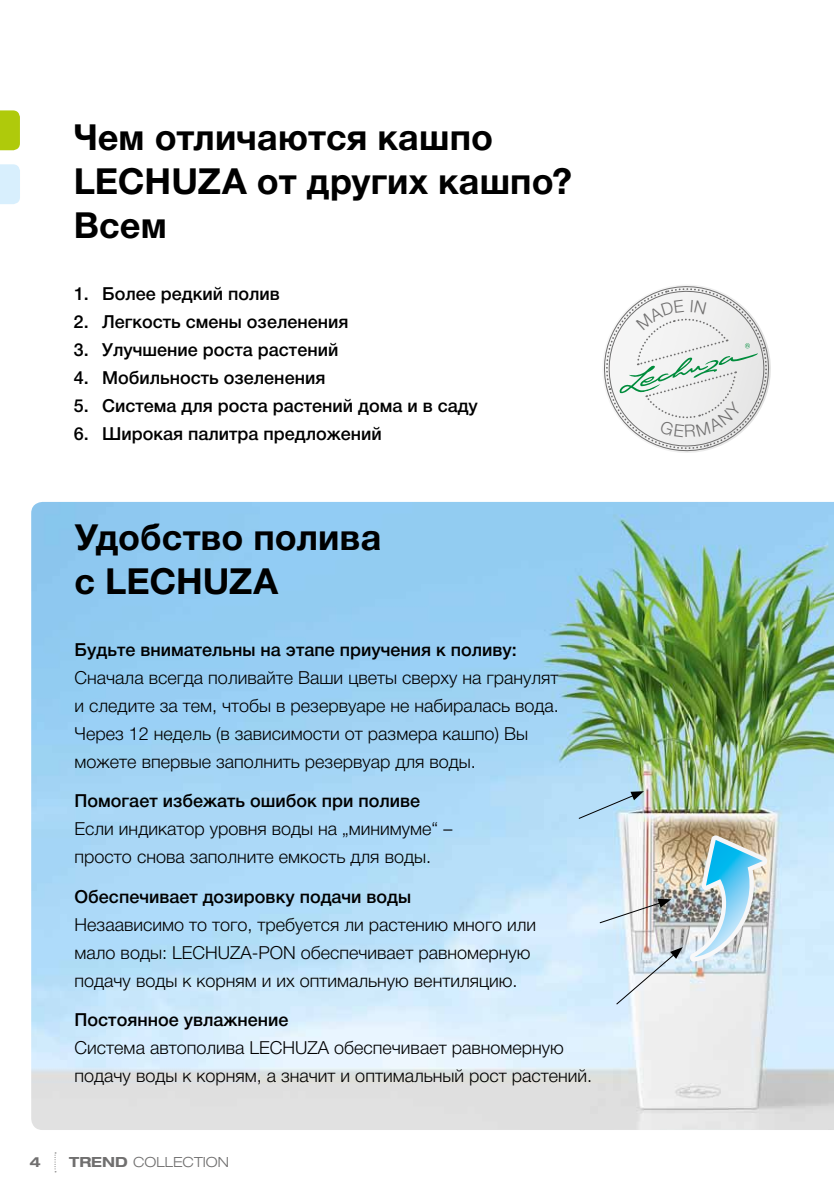
<style>
.page{position:relative;width:834px;height:1191px;background:#fff}
.page>*{position:absolute;margin:0;border:0;box-sizing:border-box;transform-origin:0 0}
.t1{font:700 36px/44px "Helvetica Neue LTCYR";color:#000}
.t2{font:300 18px/28px "Helvetica Neue LTCYR";color:#000}
.t3{font:500 18px "Helvetica Neue LTCYR";color:#000}
.t4{font:300 expanded 14px "Helvetica Neue LT Pro";color:#706f6f}
.t5{font:700 expanded 14px "Helvetica Neue LT Pro";color:#706f6f}
.s1{font-weight:700}
</style>
<div class="page">
<img style="left:31px;top:502px;width:802px;height:628px">
<svg style="left:0;top:164px;width:20px;height:40px"></svg>
<svg style="left:0;top:110px;width:20px;height:40px"></svg>
<svg style="left:577px;top:791px;width:66px;height:28px;background:#afd1e6"></svg>
<svg style="left:598px;top:899px;width:73px;height:25px"></svg>
<svg style="left:615px;top:947px;width:67px;height:58px"></svg>
<img style="left:689px;top:836px;width:32px;height:125px">
<img style="left:694px;top:840px;width:68px;height:117px">
<svg style="left:55px;top:1152px;width:1px;height:20px"></svg>
<svg style="left:603px;top:285px;width:168px;height:168px"></svg>
<h1 class="t1" style="left:74px;top:116px;width:500px">Чем отличаются кашпо<br>LECHUZA от других кашпо?<br>Всем</h1>
<p class="t3" style="left:74px;top:284px;width:207px">1. Более редкий полив</p>
<p class="t3" style="left:74px;top:312px;width:276px">2. Легкость смены озеленения</p>
<p class="t3" style="left:74px;top:340px;width:266px">3. Улучшение роста растений</p>
<p class="t3" style="left:74px;top:368px;width:253px">4. Мобильность озеленения</p>
<p class="t3" style="left:74px;top:396px;width:405px">5. Система для роста растений дома и в саду</p>
<p class="t3" style="left:74px;top:424px;width:309px">6. Широкая палитра предложений</p>
<h1 class="t1" style="left:75px;top:516px;width:308px">Удобство полива с LECHUZA</h1>
<p class="t3" style="left:75px;top:640px;width:443px">Будьте внимательны на этапе приучения к поливу:</p>
<p class="t2" style="left:75px;top:664px;width:486px">Сначала всегда поливайте Ваши цветы сверху на гранулят и следите за тем, чтобы в резервуаре не набиралась вода.<br>Через 12 недель (в зависимости от размера кашпо) Вы можете впервые заполнить резервуар для воды.</p>
<p class="t3" style="left:75px;top:791px;width:347px">Помогает избежать ошибок при поливе</p>
<p class="t2" style="left:75px;top:815px;width:379px">Если индикатор уровня воды на „минимуме“ – просто снова заполните емкость для воды.</p>
<p class="t3" style="left:75px;top:886px;width:338px">Обеспечивает дозировку подачи воды</p>
<p class="t2" style="left:75px;top:910px;width:463px">Незаависимо то того, требуется ли растению много или мало воды: LECHUZA-PON обеспечивает равномерную подачу воды к корням и их оптимальную вентиляцию.</p>
<p class="t3" style="left:75px;top:1010px;width:215px">Постоянное увлажнение</p>
<p class="t2" style="left:75px;top:1034px;width:519px">Система автополива LECHUZA обеспечивает равномерную подачу воды к корням, а значит и оптимальный рост растений.</p>
<p class="t5" style="left:29px;top:1152px;width:13px">4</p>
<p class="t4" style="left:69px;top:1153px;width:161px"><span class="s1">TREND</span> COLLECTION</p>
</div>
